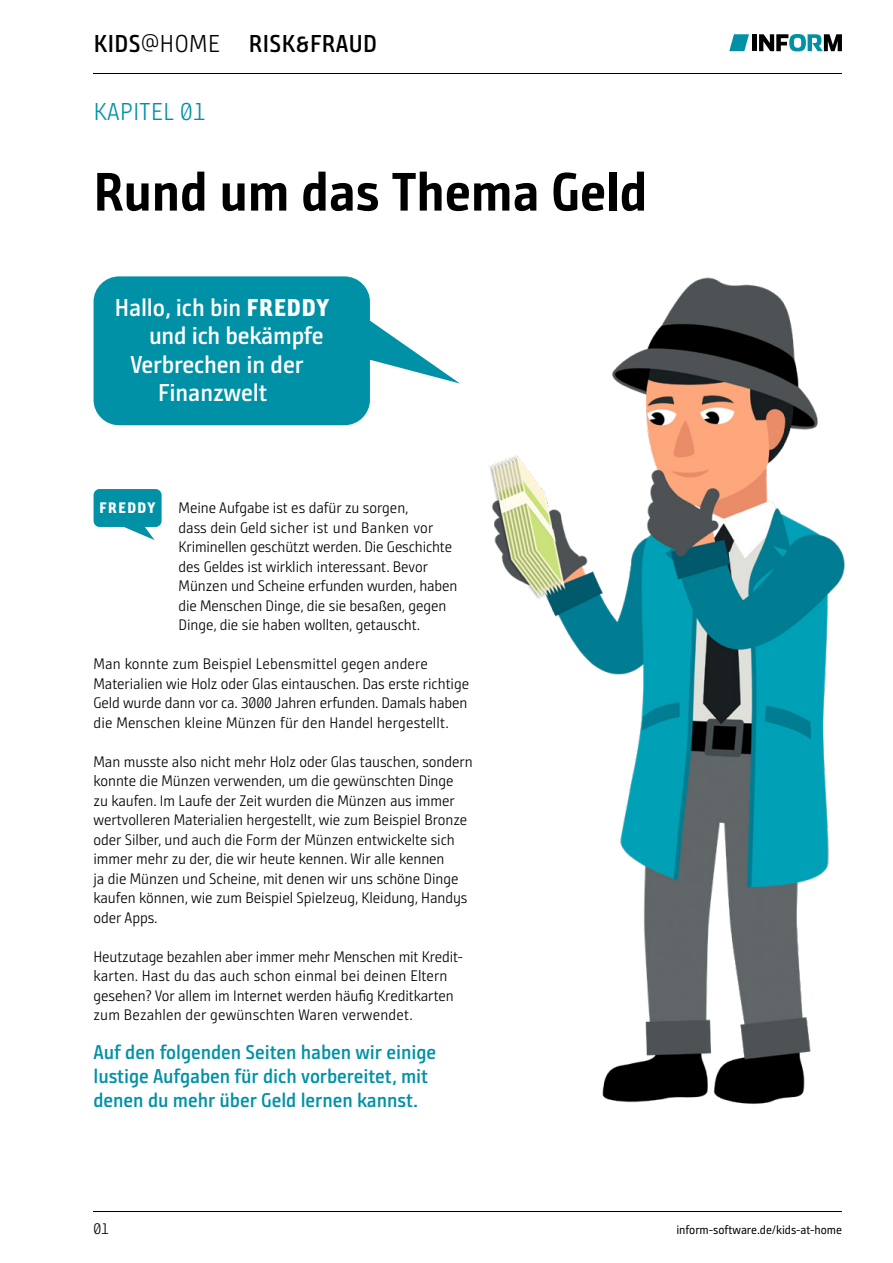
<style>
.page{position:relative;width:893px;height:1263px;background:#fff}
.page>*{position:absolute;margin:0;border:0;box-sizing:border-box;transform-origin:0 0}
.t1{font:700 54px "Bunday Sans Pro SG";letter-spacing:-.005em;color:#000}
.t2{font:700 24.45px "Bunday Sans Pro SG Se";letter-spacing:-.005em;color:#fff}
.t3{font:700 24.45px "Bunday Sans Pro SG Se";letter-spacing:.02em;color:#000}
.t4{font:24.45px "Bunday Sans Pro SG Se Ligh";letter-spacing:.02em;color:#0091a7}
.t5{font:700 19.95px/24px "Bunday Sans Pro SG Se";letter-spacing:-.005em;color:#0091a7}
.t6{font:15.3px/19.5px "Bunday Sans Pro SG Se Ligh";letter-spacing:-.005em;color:#000}
.t7{font:700 expanded 15.3px "Bunday Sans Pro SG";letter-spacing:.1em;color:#fff}
.t8{font:12.15px "Bunday Sans Pro SG";letter-spacing:-.005em;color:#000}
.s1{font-family:"Bunday Sans Pro SG Se Ligh";font-weight:400}
.s2{font-family:"Bunday Sans Pro SG";font-stretch:expanded}
</style>
<div class="page">
<hr style="left:94px;top:74px;width:748px;height:1px;background:#000">
<svg style="left:729px;top:34px;width:20px;height:17px"></svg>
<svg style="left:759px;top:34px;width:83px;height:17px"></svg>
<div style="left:752px;top:34px;width:5px;height:17px;background:#000"></div>
<hr style="left:94px;top:1211px;width:748px;height:1px;background:#000">
<img style="left:489px;top:277px;width:356px;height:827px">
<svg style="left:94px;top:276px;width:366px;height:149px;fill:#0091a7"></svg>
<svg style="left:94px;top:489px;width:68px;height:51px"></svg>
<h2 class="t3" style="left:94px;top:28px;width:285px">KIDS<span class="s1">@HOME</span> RISK&amp;FRAUD</h2>
<h2 class="t4" style="left:94px;top:96px;width:113px">KAPITEL 01</h2>
<h1 class="t1" style="left:94px;top:156px;width:555px">Rund um das Thema Geld</h1>
<h2 class="t2" style="left:115px;top:292px;width:216px">Hallo, ich bin <span class="s2">FREDDY</span></h2>
<h2 class="t2" style="left:149px;top:320px;width:176px">und ich bekämpfe</h2>
<h2 class="t2" style="left:130px;top:349px;width:175px">Verbrechen in der</h2>
<h2 class="t2" style="left:158px;top:377px;width:111px">Finanzwelt</h2>
<p class="t6" style="left:179px;top:498px;width:280px">Meine Aufgabe ist es dafür zu sorgen,<br>dass dein Geld sicher ist und Banken vor Kriminellen geschützt werden. Die Geschichte des Geldes ist wirklich interessant. Bevor Münzen und Scheine erfunden wurden, haben die Menschen Dinge, die sie besaßen, gegen Dinge, die sie haben wollten, getauscht.</p>
<p class="t6" style="left:94px;top:654px;width:377px">Man konnte zum Beispiel Lebensmittel gegen andere Materialien wie Holz oder Glas eintauschen. Das erste richtige Geld wurde dann vor ca. 3000 Jahren erfunden. Damals haben die Menschen kleine Münzen für den Handel hergestellt.</p>
<p class="t6" style="left:94px;top:751px;width:381px">Man musste also nicht mehr Holz oder Glas tauschen, sondern konnte die Münzen verwenden, um die gewünschten Dinge<br>zu kaufen. Im Laufe der Zeit wurden die Münzen aus immer wertvolleren Materialien hergestellt, wie zum Beispiel Bronze oder Silber, und auch die Form der Münzen entwickelte sich immer mehr zu der, die wir heute kennen. Wir alle kennen<br>ja die Münzen und Scheine, mit denen wir uns schöne Dinge kaufen können, wie zum Beispiel Spielzeug, Kleidung, Handys oder Apps.</p>
<p class="t6" style="left:94px;top:946px;width:371px">Heutzutage bezahlen aber immer mehr Menschen mit Kredit&shy;karten. Hast du das auch schon einmal bei deinen Eltern gesehen? Vor allem im Internet werden häufig Kreditkarten zum Bezahlen der gewünschten Waren verwendet.</p>
<h3 class="t5" style="left:94px;top:1040px;width:344px">Auf den folgenden Seiten haben wir einige lustige Aufgaben für dich vorbereitet, mit denen du mehr über Geld lernen kannst.</h3>
<p class="t7" style="left:100px;top:498px;width:57px">FREDDY</p>
<p class="t6" style="left:94px;top:1219px;width:17px">01</p>
<p class="t8" style="left:676px;top:1222px;width:167px">inform-software.de/kids-at-home</p>
</div>
